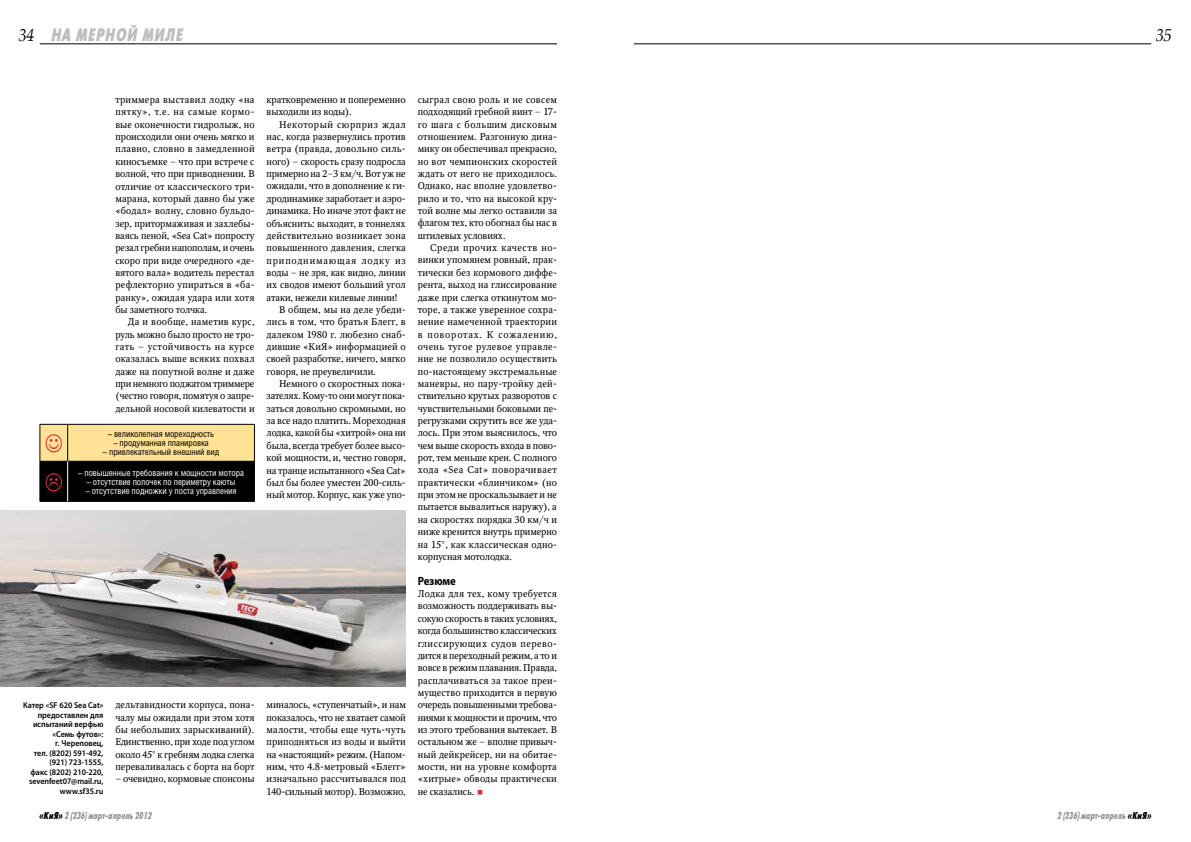
<style>
.page{position:relative;width:1191px;height:842px;background:#fff}
.page>*{position:absolute;margin:0;border:0;box-sizing:border-box;transform-origin:0 0}
.t1{font:italic 18px "Futuris X Cond C";color:#bcbec0}
.t2{font:italic 18px "Palatino Linotype";color:#000;scale:.9 1}
.t3{font:700 12px "Myriad Pro";letter-spacing:-.015em;color:#000;scale:.9 1}
.t4{font:italic 10px "Futuris X Cond C";color:#939598;scale:.9 1}
.t5{font:9.7px/12.3px "Octava C";letter-spacing:-.005em;color:#000;text-align:justify}
.t6{font:9.7px "Octava C";letter-spacing:.015em;color:#000}
.t7{font:9.7px "Octava C";letter-spacing:.02em;color:#000}
.t8{font:9.7px "Octava C";letter-spacing:.085em;color:#000}
.t9{font:9.7px "Octava C";letter-spacing:.055em;color:#000}
.t10{font:9px "Helios Cond";letter-spacing:-.01em;color:#fff}
.t11{font:9px "Helios Cond";letter-spacing:-.01em;color:#000}
.t12{font:600 8.5px/9.5px "Myriad Pro";letter-spacing:-.005em;color:#000;text-align:right;scale:.95 1}
.s1{font-family:"Palatino Linotype";color:#000}
.s2{color:#000}
.s3{color:#d23439}
</style>
<div class="page">
<hr style="left:40px;top:44px;width:517px;height:1px;background:#000">
<hr style="left:634px;top:44px;width:517px;height:1px;background:#000">
<img style="left:0;top:511px;width:406px;height:175px">
<hr style="left:254px;top:461px;width:1px;height:40px;background:#000">
<hr style="left:254px;top:424px;width:1px;height:37px;background:#000">
<svg style="left:40px;top:424px;width:214px;height:78px;background:#756845"></svg>
<h1 class="t1" style="left:19px;top:24px;width:168px"><span class="s1">34</span> НА МЕРНОЙ МИЛЕ</h1>
<p class="t5" style="left:115px;top:94px;width:141px">триммера выставил лодку «на пятку», т.е. на самые кормо&shy;вые оконечности гидролыж, но происходили они очень мягко и плавно, словно в замедленной киносъемке – что при встрече с волной, что при приводнении. В отличие от классического три&shy;марана, который давно бы уже «бодал» волну, словно бульдо&shy;зер, притормаживая и захлебы&shy;ваясь пеной, «Sea Cat» попросту резал гребни напополам, и очень скоро при виде очередного «де&shy;вятого вала» водитель перестал рефлекторно упираться в «ба&shy;ранку», ожидая удара или хотя бы заметного толчка.</p>
<p class="t5" style="left:115px;top:316px;width:141px;text-indent:13px">Да и вообще, наметив курс, руль можно было просто не тро&shy;гать – устойчивость на курсе оказалась выше всяких похвал даже на попутной волне и даже при немного поджатом триммере (честно говоря, помятуя о запре&shy;дельной носовой килеватости и</p>
<p class="t11" style="left:108px;top:429px;width:108px">– великолепная мореходность</p>
<p class="t11" style="left:113px;top:438px;width:97px">– продуманная планировка</p>
<p class="t11" style="left:103px;top:447px;width:118px">– привлекательный внешний вид</p>
<p class="t10" style="left:78px;top:467px;width:167px">– повышенные требования к мощности мотора</p>
<p class="t10" style="left:87px;top:476px;width:150px">– отсутствие полочек по периметру каюты</p>
<p class="t10" style="left:85px;top:485px;width:153px">– отсутствие подножки у поста управления</p>
<p class="t5" style="left:266px;top:94px;width:141px">кратковременно и попеременно выходили из воды).</p>
<p class="t9" style="left:279px;top:119px;width:128px">Некоторый сюрприз ждал</p>
<p class="t5" style="left:266px;top:131px;width:141px">нас, когда развернулись против</p>
<p class="t7" style="left:266px;top:144px;width:141px">ветра (правда, довольно силь-</p>
<p class="t5" style="left:266px;top:155px;width:141px">ного) – скорость сразу подросла</p>
<p class="t5" style="left:266px;top:168px;width:141px">примерно на 2–3 км/ч. Вот уж не</p>
<p class="t5" style="left:266px;top:180px;width:141px">ожидали, что в дополнение к ги-</p>
<p class="t5" style="left:266px;top:193px;width:141px">дродинамике заработает и аэро-</p>
<p class="t5" style="left:266px;top:205px;width:141px">динамика. Но иначе этот факт не</p>
<p class="t5" style="left:266px;top:217px;width:141px">объяснить: выходит, в тоннелях</p>
<p class="t7" style="left:266px;top:230px;width:141px">действительно возникает зона</p>
<p class="t5" style="left:266px;top:242px;width:141px">повышенного давления, слегка</p>
<p class="t8" style="left:266px;top:255px;width:141px">приподнимающая лодку из</p>
<p class="t5" style="left:266px;top:267px;width:141px">воды – не зря, как видно, линии</p>
<p class="t5" style="left:266px;top:279px;width:141px">их сводов имеют больший угол</p>
<p class="t5" style="left:266px;top:291px;width:132px">атаки, нежели килевые линии!</p>
<p class="t6" style="left:279px;top:304px;width:128px">В общем, мы на деле убеди-</p>
<p class="t6" style="left:266px;top:317px;width:141px">лись в том, что братья Блегг, в</p>
<p class="t6" style="left:266px;top:329px;width:141px">далеком 1980 г. любезно снаб-</p>
<p class="t5" style="left:266px;top:341px;width:141px">дившие «КиЯ» информацией о</p>
<p class="t5" style="left:266px;top:353px;width:141px">своей разработке, ничего, мягко</p>
<p class="t5" style="left:266px;top:365px;width:111px">говоря, не преувеличили.</p>
<p class="t5" style="left:279px;top:378px;width:128px">Немного о скоростных пока-</p>
<p class="t5" style="left:266px;top:390px;width:141px">зателях. Кому-то они могут пока-</p>
<p class="t5" style="left:266px;top:402px;width:141px">заться довольно скромными, но</p>
<p class="t5" style="left:266px;top:415px;width:141px">за все надо платить. Мореходная</p>
<p class="t5" style="left:266px;top:427px;width:141px">лодка, какой бы «хитрой» она ни</p>
<p class="t5" style="left:266px;top:439px;width:141px">была, всегда требует более высо-</p>
<p class="t5" style="left:266px;top:452px;width:141px">кой мощности, и, честно говоря,</p>
<p class="t5" style="left:266px;top:464px;width:141px">на транце испытанного «Sea Cat»</p>
<p class="t5" style="left:266px;top:477px;width:141px">был бы более уместен 200-силь-</p>
<p class="t5" style="left:266px;top:489px;width:141px">ный мотор. Корпус, как уже упо-</p>
<p class="t12" style="left:23px;top:700px;width:86px">Катер «SF 620 Sea Cat» предоставлен для испытаний верфью «Семь футов»:<br>г. Череповец,<br>тел. (8202) 591-492, (921) 723-1555,<br>факс (8202) 210-220, sevenfeet07@mail.ru, www.sf35.ru</p>
<p class="t5" style="left:115px;top:699px;width:141px">дельтавидности корпуса, пона&shy;чалу мы ожидали при этом хотя бы небольших зарыскиваний).<br>Единственно, при ходе под углом около 45° к гребням лодка слегка переваливалась с борта на борт</p>
<p class="t5" style="left:115px;top:773px;width:141px">– очевидно, кормовые спонсоны</p>
<p class="t4" style="left:39px;top:810px;width:129px"><span class="s2">«КиЯ»</span> 2 (236)март-апрель 2012</p>
<p class="t5" style="left:266px;top:699px;width:141px">миналось, «ступенчатый», и нам показалось, что не хватает самой малости, чтобы еще чуть-чуть приподняться из воды и выйти на «настоящий» режим. (Напом&shy;ним, что 4.8-метровый «Блегг» изначально рассчитывался под 140-сильный мотор). Возможно,</p>
<p class="t5" style="left:418px;top:94px;width:141px">сыграл свою роль и не совсем подходящий гребной винт – 17- го шага с большим дисковым отношением. Разгонную дина&shy;мику он обеспечивал прекрасно, но вот чемпионских скоростей ждать от него не приходилось.<br>Однако, нас вполне удовлетво&shy;рило и то, что на высокой кру&shy;той волне мы легко оставили за флагом тех, кто обогнал бы нас в штилевых условиях.</p>
<p class="t5" style="left:418px;top:242px;width:141px;text-indent:13px">Среди прочих качеств но&shy;винки упомянем ровный, прак&shy;тически без кормового диффе&shy;рента, выход на глиссирование даже при слегка откинутом мо&shy;торе, а также уверенное сохра&shy;нение намеченной траектории в поворотах. К сожалению, очень тугое рулевое управле&shy;ние не позволило осуществить по-настоящему экстремальные маневры, но пару-тройку дей&shy;ствительно крутых разворотов с чувствительными боковыми пе&shy;регрузками скрутить все же уда&shy;лось. При этом выяснилось, что чем выше скорость входа в пово&shy;рот, тем меньше крен. С полного хода «Sea Cat» поворачивает практически «блинчиком» (но при этом не проскальзывает и не пытается вывалиться наружу), а на скоростях порядка 30 км/ч и ниже кренится внутрь примерно на 15°, как классическая одно&shy;корпусная мотолодка.</p>
<p class="t3" style="left:418px;top:573px;width:44px">Резюме</p>
<p class="t5" style="left:418px;top:588px;width:141px">Лодка для тех, кому требуется возможность поддерживать вы&shy;сокую скорость в таких условиях, когда большинство классических глиссирующих судов перево&shy;дится в переходный режим, а то и вовсе в режим плавания. Правда, расплачиваться за такое преи&shy;мущество приходится в первую очередь повышенными требова&shy;ниями к мощности и прочим, что из этого требования вытекает. В остальном же – вполне привыч&shy;ный дейкрейсер, ни на обитае&shy;мости, ни на уровне комфорта «хитрые» обводы практически не сказались. <span class="s3">▪</span></p>
<h1 class="t2" style="left:1156px;top:22px;width:19px">35</h1>
<p class="t4" style="left:1057px;top:810px;width:108px">2 (236)март-апрель <span class="s2">«КиЯ»</span></p>
</div>
